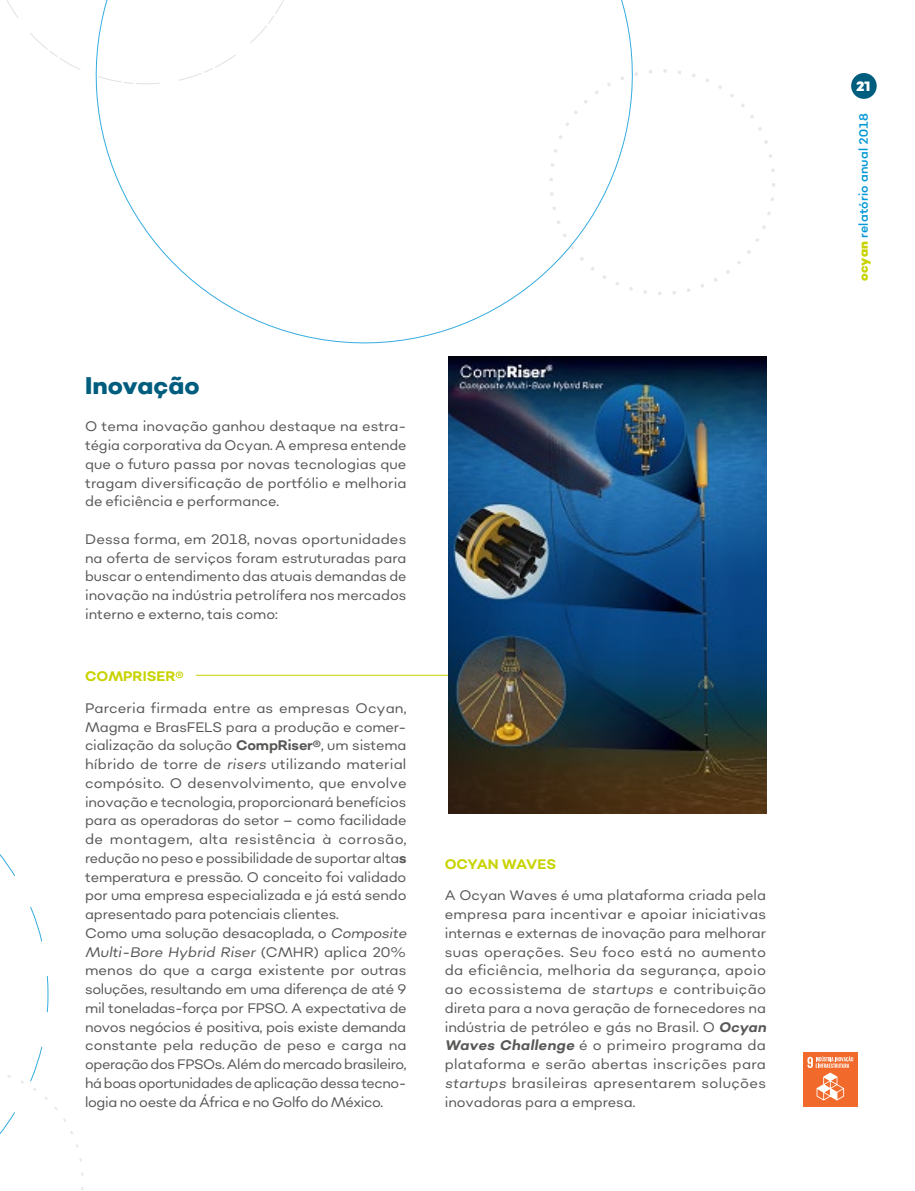
<style>
.page{position:relative;width:915px;height:1191px;background:#fff}
.page>*{position:absolute;margin:0;border:0;box-sizing:border-box;transform-origin:0 0}
.t1{font:800 24px "Sonny Gothic";color:#005d7e}
.t2{font:13.8px/18.8px "Sonny Gothic";letter-spacing:-.01em;color:#575756;text-align:justify}
.t3{font:700 13.8px "Sonny Gothic";color:#c8d300}
.t4{font:700 13.8px "Sonny Gothic";letter-spacing:-.02em;color:#c8d300}
.t5{font:900 13.5px "Sonny Gothic";color:#fff}
.t6{font:12px "Sonny Gothic";letter-spacing:.02em;color:#0097d7}
.s1{font-weight:700}
.s2{font-style:italic}
.s3{font-weight:700;font-style:italic}
.s4{font-weight:900;color:#c8d300}
</style>
<div class="page">
<div style="left:850px;top:73px;width:26px;height:26px;background:#005d7e;border-radius:50%"></div>
<svg style="left:69px;top:0;width:564px;height:370px"></svg>
<svg style="left:547px;top:68px;width:228px;height:229px"></svg>
<svg style="left:0;top:854px;width:83px;height:336px"></svg>
<hr style="left:196px;top:675px;width:253px;height:1px;background:#c8d300">
<div style="left:802px;top:1052px;width:54px;height:54px;background:#f16a2b"></div>
<svg style="left:807px;top:1056px;width:45px;height:44px"></svg>
<img style="left:449px;top:356px;width:316px;height:457px">
<h1 class="t1" style="left:85px;top:370px;width:116px">Inovação</h1>
<p class="t2" style="left:85px;top:417px;width:323px">O tema inovação ganhou destaque na estra&shy;tégia corporativa da Ocyan. A empresa entende que o futuro passa por novas tecnologias que tragam diversificação de portfólio e melhoria de eficiência e performance.</p>
<p class="t2" style="left:85px;top:529px;width:323px">Dessa forma, em 2018, novas oportunidades na oferta de serviços foram estruturadas para buscar o entendimento das atuais demandas de inovação na indústria petrolífera nos mercados interno e externo, tais como:</p>
<p class="t3" style="left:85px;top:667px;width:100px">COMPRISER®</p>
<p class="t2" style="left:85px;top:698px;width:323px;text-align:left">Parceria firmada entre as empresas Ocyan, Magma e BrasFELS para a produção e comer&shy;cialização da solução <span class="s1">CompRiser®</span>, um sistema híbrido de torre de <span class="s2">risers</span> utilizando material compósito. O desenvolvimento, que envolve inovação e tecnologia, proporcionará benefícios para as operadoras do setor – como facilidade de montagem, alta resistência à corrosão, redução no peso e possibilidade de suportar alta<span class="s1">s </span>temperatura e pressão. O conceito foi validado por uma empresa especializada e já está sendo apresentado para potenciais clientes.<br>Como uma solução desacoplada, o <span class="s2">Composite Multi-Bore Hybrid Riser</span> (CMHR) aplica 20% menos do que a carga existente por outras soluções, resultando em uma diferença de até 9 mil toneladas-força por FPSO. A expectativa de novos negócios é positiva, pois existe demanda constante pela redução de peso e carga na operação dos FPSOs. Além do mercado brasileiro, há boas oportunidades de aplicação dessa tecno&shy;logia no oeste da África e no Golfo do México.</p>
<p class="t4" style="left:444px;top:855px;width:113px">OCYAN WAVES</p>
<p class="t2" style="left:444px;top:886px;width:323px">A Ocyan Waves é uma plataforma criada pela empresa para incentivar e apoiar iniciativas internas e externas de inovação para melhorar suas operações. Seu foco está no aumento da eficiência, melhoria da segurança, apoio ao ecossistema de <span class="s2">startups</span> e contribuição direta para a nova geração de fornecedores na indústria de petróleo e gás no Brasil. O <span class="s3">Ocyan Waves Challenge</span> é o primeiro programa da plataforma e serão abertas inscrições para <span class="s2">startups</span> brasileiras apresentarem soluções inovadoras para a empresa.</p>
<p class="t5" style="left:855px;top:77px;width:16px">21</p>
<p class="t6" style="left:855px;top:281px;width:169px;rotate:-90deg"><span class="s4">ocyan</span> relatório anual 2018</p>
</div>
